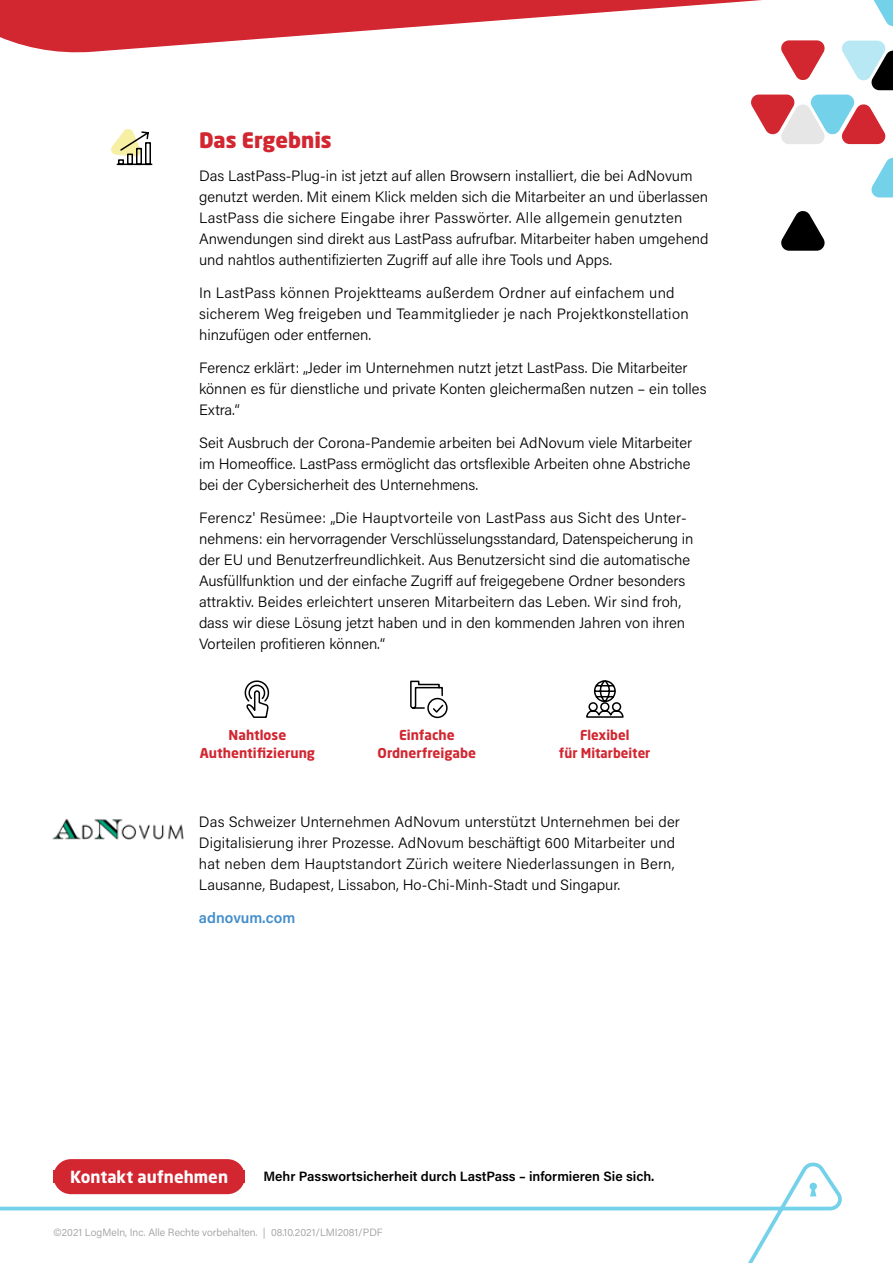
<style>
.page{position:relative;width:893px;height:1263px;background:#fff}
.page>*{position:absolute;margin:0;border:0;box-sizing:border-box;transform-origin:0 0}
.t1{font:900 21px "Neo Sans W1 G";color:#d22630}
.t2{font:700 16.5px "Neo Sans W1 G";color:#fff}
.t3{font:300 15px/21px "Acumin Pro";color:#000}
.t4{font:300 15px/21px "Acumin Pro";letter-spacing:.02em;color:#000}
.t5{font:600 15px "Acumin Pro";color:#428dcb}
.t6{font:600 13.5px "Acumin Pro";color:#000}
.t7{font:700 13.5px/18px "Neo Sans W1 G";color:#d22630;text-align:center}
.t8{font:700 13.5px/18px "Neo Sans W1 G";color:#d22630;text-align:center;scale:.96 1}
.t9{font:300 10.5px "Acumin Pro";color:#97999b}
</style>
<div class="page">
<svg style="left:0;top:0;width:762px;height:53px;fill:#d22630"></svg>
<img style="left:52px;top:819px;width:132px;height:21px">
<svg style="left:111px;top:129px;width:42px;height:37px"></svg>
<svg style="left:873px;top:0;width:20px;height:27px"></svg>
<svg style="left:749px;top:40px;width:144px;height:157px"></svg>
<svg style="left:781px;top:211px;width:44px;height:40px"></svg>
<svg style="left:0;top:1159px;width:842px;height:104px"></svg>
<svg style="left:809px;top:1183px;width:8px;height:13px"></svg>
<div style="left:53px;top:1159px;width:192px;height:35px;background:#d22630;border-radius:18px"></div>
<div style="left:53px;top:1170px;width:192px;height:13px;background:#d22630"></div>
<svg style="left:244px;top:680px;width:26px;height:38px"></svg>
<div style="left:427px;top:698px;width:21px;height:20px;border:2px solid #000;border-radius:50%"></div>
<svg style="left:410px;top:680px;width:35px;height:34px"></svg>
<svg style="left:586px;top:680px;width:38px;height:38px"></svg>
<h1 class="t1" style="left:199px;top:126px;width:134px">Das Ergebnis</h1>
<p class="t3" style="left:199px;top:164px;width:511px">Das LastPass-Plug-in ist jetzt auf allen Browsern installiert, die bei AdNovum genutzt werden. Mit einem Klick melden sich die Mitarbeiter an und überlassen LastPass die sichere Eingabe ihrer Passwörter. Alle allgemein genutzten Anwendungen sind direkt aus LastPass aufrufbar. Mitarbeiter haben umgehend und nahtlos authentifizierten Zugriff auf alle ihre Tools und Apps.</p>
<p class="t4" style="left:199px;top:281px;width:491px">In LastPass können Projektteams außerdem Ordner auf einfachem und sicherem Weg freigeben und Teammitglieder je nach Projektkonstellation hinzufügen oder entfernen.</p>
<p class="t3" style="left:199px;top:356px;width:509px">Ferencz erklärt: „Jeder im Unternehmen nutzt jetzt LastPass. Die Mitarbeiter können es für dienstliche und private Konten gleichermaßen nutzen – ein tolles<br>Extra.“</p>
<p class="t3" style="left:199px;top:431px;width:495px;text-align:justify">Seit Ausbruch der Corona-Pandemie arbeiten bei AdNovum viele Mitarbeiter im Homeoffice. LastPass ermöglicht das ortsflexible Arbeiten ohne Abstriche bei der Cybersicherheit des Unternehmens.</p>
<p class="t3" style="left:199px;top:506px;width:496px">Ferencz' Resümee: „Die Hauptvorteile von LastPass aus Sicht des Unter&shy;nehmens: ein hervorragender Verschlüsselungsstandard, Datenspeicherung in der EU und Benutzerfreundlichkeit. Aus Benutzersicht sind die automatische Ausfüllfunktion und der einfache Zugriff auf freigegebene Ordner besonders attraktiv. Beides erleichtert unseren Mitarbeitern das Leben. Wir sind froh, dass wir diese Lösung jetzt haben und in den kommenden Jahren von ihren Vorteilen profitieren können.“</p>
<p class="t7" style="left:200px;top:725px;width:117px">Nahtlose<br>Authentifizierung</p>
<p class="t7" style="left:378px;top:725px;width:100px">Einfache<br>Ordnerfreigabe</p>
<p class="t8" style="left:559px;top:725px;width:97px">Flexibel<br>für Mitarbeiter</p>
<p class="t3" style="left:199px;top:811px;width:482px">Das Schweizer Unternehmen AdNovum unterstützt Unternehmen bei der Digitalisierung ihrer Prozesse. AdNovum beschäftigt 600 Mitarbeiter und hat neben dem Hauptstandort Zürich weitere Niederlassungen in Bern, Lausanne, Budapest, Lissabon, Ho-Chi-Minh-Stadt und Singapur.</p>
<p class="t5" style="left:199px;top:907px;width:98px">adnovum.com</p>
<p class="t2" style="left:70px;top:1166px;width:159px">Kontakt aufnehmen</p>
<p class="t6" style="left:263px;top:1167px;width:392px">Mehr Passwortsicherheit durch LastPass – informieren Sie sich.</p>
<p class="t9" style="left:53px;top:1225px;width:331px">©2021 LogMeIn, Inc. Alle Rechte vorbehalten. | 08.10.2021/LMI2081/PDF</p>
</div>
